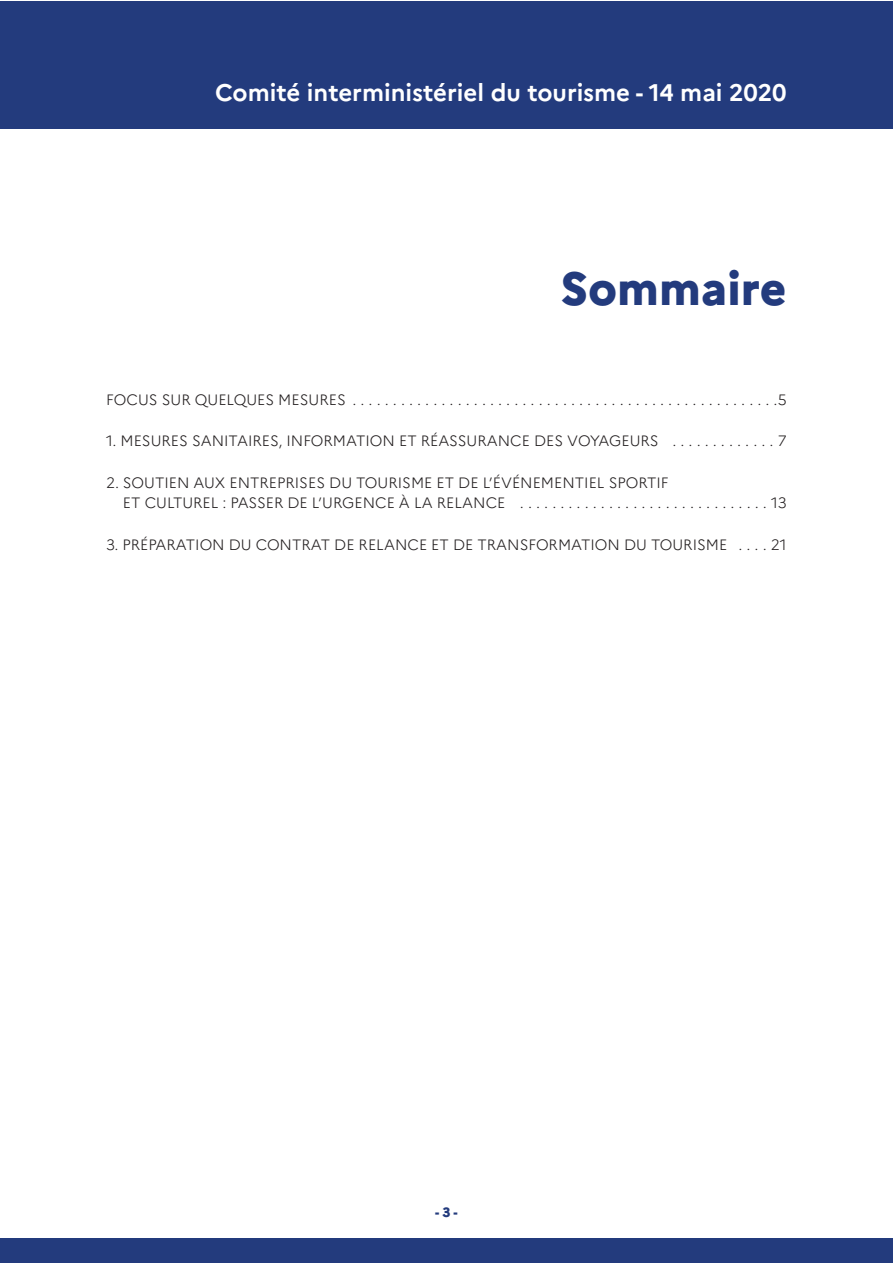
<style>
.page{position:relative;width:893px;height:1263px;background:#fff}
.page>*{position:absolute;margin:0;border:0;box-sizing:border-box;transform-origin:0 0}
.t1{font:800 46.5px "Marianne";color:#233b7d}
.t2{font:700 24px "Marianne";color:#fff}
.t3{font:300 15px/20.2px "Marianne";color:#231f20}
.t4{font:800 13.5px "Marianne";color:#233b7d}
</style>
<div class="page">
<div style="left:0;top:1px;width:893px;height:127px;background:#233b7d"></div>
<div style="left:0;top:1239px;width:893px;height:24px;background:#233b7d"></div>
<h2 class="t2" style="left:215px;top:83px;width:573px">Comité interministériel du tourisme - 14 mai 2020</h2>
<h1 class="t1" style="left:561px;top:270px;width:227px">Sommaire</h1>
<p class="t3" style="left:106px;top:391px;width:682px">FOCUS SUR QUELQUES MESURES . . . . . . . . . . . . . . . . . . . . . . . . . . . . . . . . . . . . . . . . . . . . . . . . . . . . .5</p>
<p class="t3" style="left:106px;top:432px;width:682px">1. MESURES SANITAIRES, INFORMATION ET RÉASSURANCE DES VOYAGEURS . . . . . . . . . . . . . 7</p>
<p class="t3" style="left:123px;top:474px;width:665px;text-indent:-17px">2. SOUTIEN AUX ENTREPRISES DU TOURISME ET DE L’ÉVÉNEMENTIEL SPORTIF<br>ET CULTUREL : PASSER DE L’URGENCE À LA RELANCE . . . . . . . . . . . . . . . . . . . . . . . . . . . . . . . 13</p>
<p class="t3" style="left:106px;top:536px;width:682px">3. PRÉPARATION DU CONTRAT DE RELANCE ET DE TRANSFORMATION DU TOURISME . . . . 21</p>
<p class="t4" style="left:435px;top:1207px;width:24px">-3-</p>
</div>
